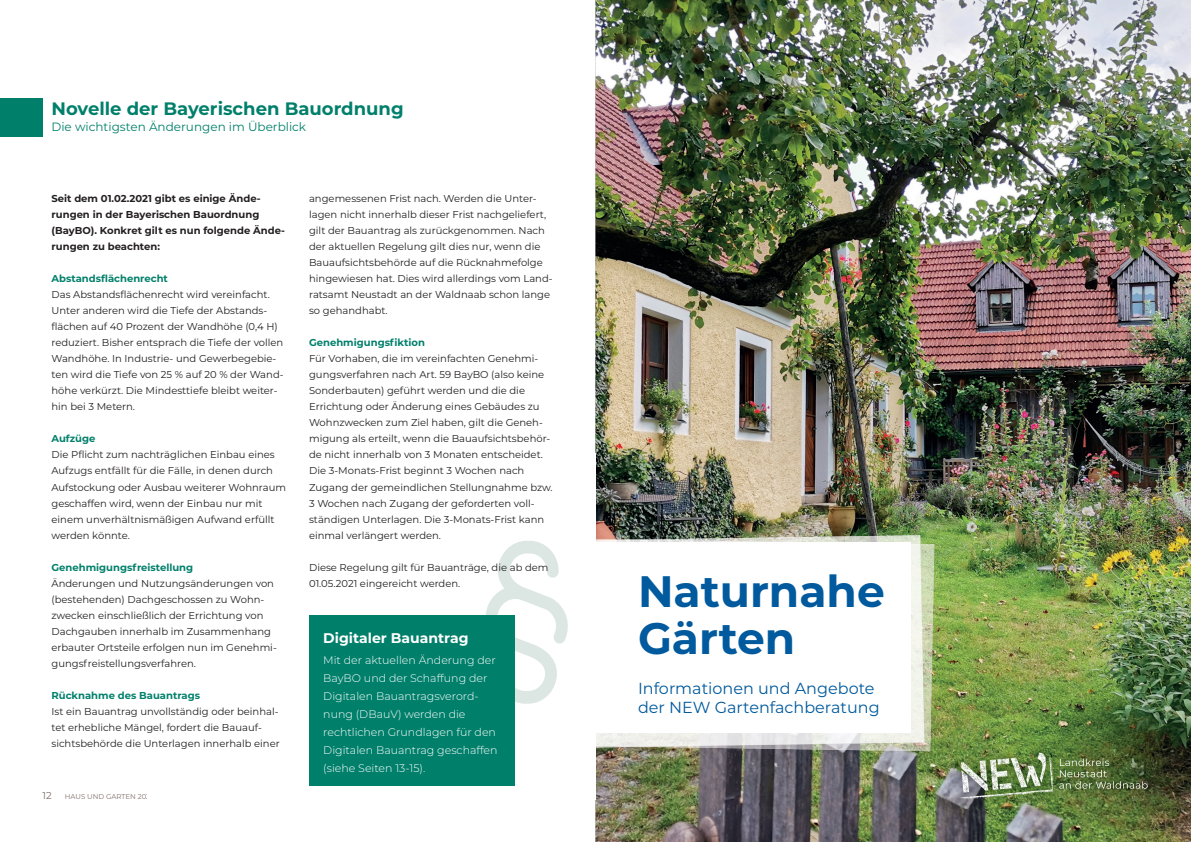
<style>
.page{position:relative;width:1191px;height:842px;background:#fff}
.page>*{position:absolute;margin:0;border:0;box-sizing:border-box;transform-origin:0 0}
.t1{font:700 44px/46.8px "Montserrat";color:#015a9d}
.t2{font:700 18px "Montserrat";color:#00806b}
.t3{font:16px/19.2px "Montserrat";color:#015a9d}
.t4{font:700 14px "Montserrat";color:#fff}
.t5{font:12px "Montserrat";color:#00806b}
.t6{font:300 11px/18px "Montserrat";color:#fff}
.t7{font:10px/16px "Montserrat";color:#231f20}
.t8{font:700 10px/16px "Montserrat";color:#231f20}
.t9{font:700 10px "Montserrat";color:#00806b}
.t10{font:10px "Montserrat";color:#80706b}
.t11{font:7px "Montserrat";color:#80706b}
</style>
<div class="page">
<div style="left:0;top:98px;width:43px;height:38px;background:#00806b"></div>
<img style="left:595px;top:0;width:596px;height:842px">
<img style="left:950px;top:743px;width:207px;height:66px">
<img style="left:960px;top:753px;width:187px;height:47px">
<img style="left:595px;top:539px;width:339px;height:212px">
<img style="left:640px;top:535px;width:280px;height:9px">
<img style="left:595px;top:539px;width:227px;height:3px">
<img style="left:595px;top:544px;width:329px;height:203px">
<div style="left:261px;top:542px;width:649px;height:191px;background:#fff"></div>
<svg style="left:486px;top:541px;width:82px;height:163px"></svg>
<div style="left:309px;top:615px;width:205px;height:171px;background:#00806b"></div>
<h2 class="t2" style="left:51px;top:96px;width:354px">Novelle der Bayerischen Bauordnung</h2>
<p class="t5" style="left:51px;top:119px;width:256px">Die wichtigsten Änderungen im Überblick</p>
<p class="t8" style="left:51px;top:190px;width:235px">Seit dem 01.02.2021 gibt es einige Ände&shy;rungen in der Bayerischen Bauordnung (BayBO). Konkret gilt es nun folgende Ände&shy;rungen zu beachten:</p>
<p class="t9" style="left:51px;top:272px;width:118px">Abstandsflächenrecht</p>
<p class="t7" style="left:51px;top:287px;width:234px">Das Abstandsflächenrecht wird vereinfacht.<br>Unter anderen wird die Tiefe der Abstands&shy;flächen auf 40 Prozent der Wandhöhe (0,4 H) reduziert. Bisher entsprach die Tiefe der vollen Wandhöhe. In Industrie- und Gewerbegebie&shy;ten wird die Tiefe von 25 % auf 20 % der Wand&shy;höhe verkürzt. Die Mindesttiefe bleibt weiter&shy;hin bei 3 Metern.</p>
<p class="t9" style="left:51px;top:432px;width:45px">Aufzüge</p>
<p class="t7" style="left:51px;top:447px;width:236px">Die Pflicht zum nachträglichen Einbau eines Aufzugs entfällt für die Fälle, in denen durch Aufstockung oder Ausbau weiterer Wohnraum geschaffen wird, wenn der Einbau nur mit einem unverhältnismäßigen Aufwand erfüllt werden könnte.</p>
<p class="t9" style="left:51px;top:560px;width:143px">Genehmigungsfreistellung</p>
<p class="t7" style="left:51px;top:575px;width:227px">Änderungen und Nutzungsänderungen von (bestehenden) Dachgeschossen zu Wohn&shy;zwecken einschließlich der Errichtung von Dachgauben innerhalb im Zusammenhang erbauter Ortsteile erfolgen nun im Genehmi&shy;gungsfreistellungsverfahren.</p>
<p class="t9" style="left:51px;top:688px;width:150px">Rücknahme des Bauantrags</p>
<p class="t7" style="left:51px;top:703px;width:230px">Ist ein Bauantrag unvollständig oder beinhal&shy;tet erhebliche Mängel, fordert die Bauauf&shy;sichtsbehörde die Unterlagen innerhalb einer</p>
<p class="t10" style="left:43px;top:789px;width:11px">12</p>
<p class="t11" style="left:65px;top:792px;width:89px">HAUS UND GARTEN 2021</p>
<p class="t7" style="left:309px;top:191px;width:245px">angemessenen Frist nach. Werden die Unter&shy;lagen nicht innerhalb dieser Frist nachgeliefert, gilt der Bauantrag als zurückgenommen. Nach der aktuellen Regelung gilt dies nur, wenn die Bauaufsichtsbehörde auf die Rücknahmefolge hingewiesen hat. Dies wird allerdings vom Land&shy;ratsamt Neustadt an der Waldnaab schon lange so gehandhabt.</p>
<p class="t9" style="left:309px;top:336px;width:117px">Genehmigungsfiktion</p>
<p class="t7" style="left:309px;top:351px;width:245px">Für Vorhaben, die im vereinfachten Genehmi&shy;gungsverfahren nach Art. 59 BayBO (also keine Sonderbauten) geführt werden und die die Errichtung oder Änderung eines Gebäudes zu Wohnzwecken zum Ziel haben, gilt die Geneh&shy;migung als erteilt, wenn die Bauaufsichtsbehör&shy;de nicht innerhalb von 3 Monaten entscheidet.<br>Die 3-Monats-Frist beginnt 3 Wochen nach Zugang der gemeindlichen Stellungnahme bzw.<br>3 Wochen nach Zugang der geforderten voll&shy;ständigen Unterlagen. Die 3-Monats-Frist kann einmal verlängert werden.</p>
<p class="t7" style="left:309px;top:559px;width:241px">Diese Regelung gilt für Bauanträge, die ab dem<br>01.05.2021 eingereicht werden.</p>
<h3 class="t4" style="left:323px;top:628px;width:147px">Digitaler Bauantrag</h3>
<p class="t6" style="left:323px;top:650px;width:176px">Mit der aktuellen Änderung der<br>BayBO und der Schaffung der<br>Digitalen Bauantragsverord&shy;nung (DBauV) werden die rechtlichen Grundlagen für den<br>Digitalen Bauantrag geschaffen (siehe Seiten 13-15).</p>
<h1 class="t1" style="left:638px;top:566px;width:248px">Naturnahe<br>Gärten</h1>
<h3 class="t3" style="left:638px;top:678px;width:243px">Informationen und Angebote der NEW Gartenfachberatung</h3>
</div>
